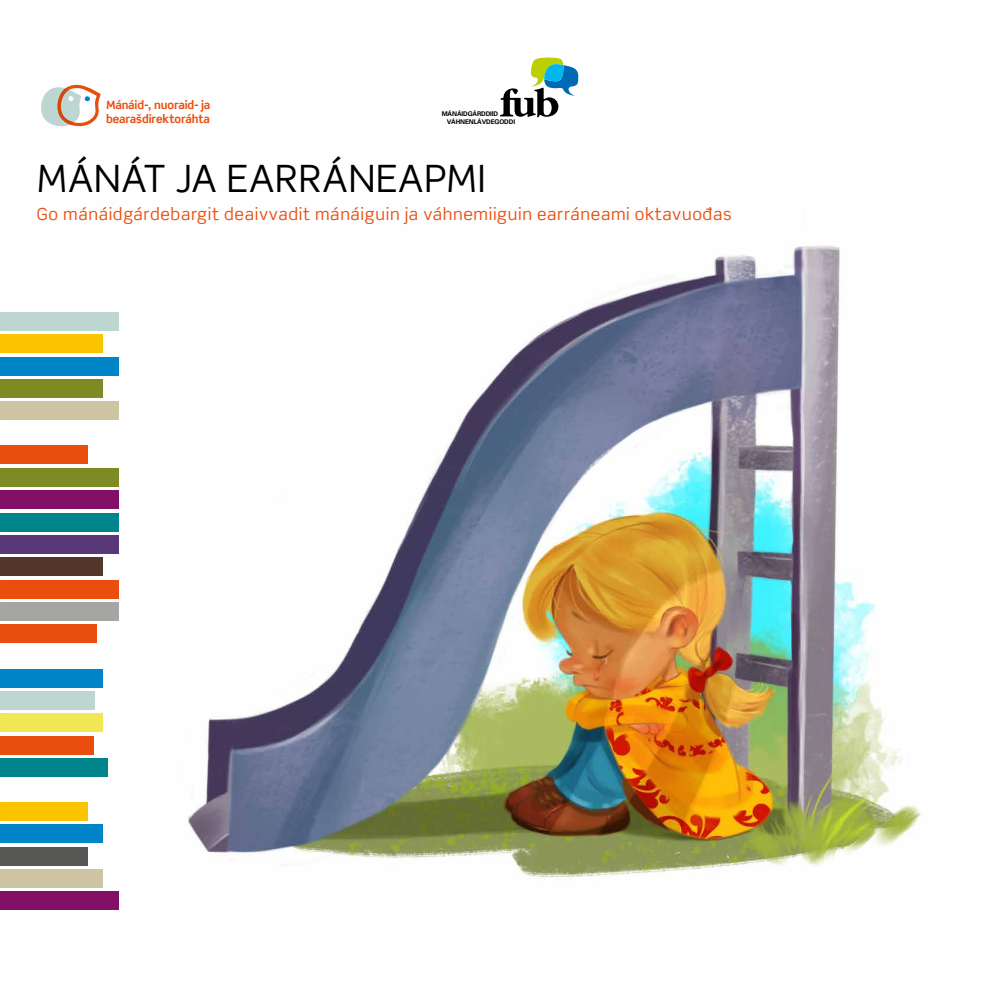
<style>
.page{position:relative;width:993px;height:993px;background:#fff}
.page>*{position:absolute;margin:0;border:0;box-sizing:border-box;transform-origin:0 0}
.t1{font:37.62px "Scene Pro";letter-spacing:.02em;color:#000}
.t2{font:16.62px "Scene Pro";letter-spacing:.04em;color:#e94e0f}
.t3{font:700 11.55px/13.8px "Scene Pro";letter-spacing:-.015em;color:#e94e0f}
.t4{font:700 6.48px/7.2px "Univers LT Std";letter-spacing:-.02em;color:#000}
</style>
<div class="page">
<img style="left:4px;top:117px;width:919px;height:793px">
<svg style="left:39px;top:84px;width:62px;height:44px"></svg>
<div style="left:0;top:334px;width:103px;height:18px;background:#fac400"></div>
<div style="left:0;top:312px;width:118px;height:18px;background:#bdd6d1"></div>
<div style="left:0;top:401px;width:118px;height:18px;background:#ccc4a3"></div>
<div style="left:0;top:357px;width:118px;height:18px;background:#0085c8"></div>
<div style="left:0;top:379px;width:103px;height:18px;background:#7e8b25"></div>
<div style="left:0;top:468px;width:118px;height:18px;background:#7e8b25"></div>
<div style="left:0;top:446px;width:87px;height:18px;background:#e94e0f"></div>
<div style="left:0;top:535px;width:118px;height:18px;background:#583876"></div>
<div style="left:0;top:490px;width:118px;height:18px;background:#821066"></div>
<div style="left:0;top:513px;width:118px;height:18px;background:#00858c"></div>
<div style="left:0;top:557px;width:103px;height:18px;background:#52372a"></div>
<div style="left:0;top:624px;width:96px;height:18px;background:#e94e0f"></div>
<div style="left:0;top:580px;width:118px;height:18px;background:#e94e0f"></div>
<div style="left:0;top:602px;width:118px;height:18px;background:#a5a5a4"></div>
<div style="left:0;top:668px;width:103px;height:18px;background:#0085c8"></div>
<div style="left:0;top:735px;width:93px;height:18px;background:#e94e0f"></div>
<div style="left:0;top:691px;width:94px;height:18px;background:#bdd6d1"></div>
<div style="left:0;top:713px;width:103px;height:18px;background:#f1e755"></div>
<div style="left:0;top:758px;width:108px;height:18px;background:#00858c"></div>
<div style="left:0;top:802px;width:87px;height:18px;background:#fac400"></div>
<div style="left:0;top:869px;width:103px;height:18px;background:#ccc4a3"></div>
<div style="left:0;top:824px;width:103px;height:18px;background:#0085c8"></div>
<div style="left:0;top:846px;width:87px;height:18px;background:#575756"></div>
<div style="left:0;top:891px;width:118px;height:18px;background:#821066"></div>
<svg style="left:500px;top:57px;width:78px;height:60px"></svg>
<p class="t3" style="left:106px;top:98px;width:106px">Mánáid-, nuoraid- ja bearašdirektoráhta</p>
<p class="t4" style="left:446px;top:110px;width:70px;text-indent:-5px">MÁNÁIDGÁRDDIID<br>VÁHNENLÁVDEGODDI</p>
<h1 class="t1" style="left:37px;top:155px;width:450px">MÁNÁT JA EARRÁNEAPMI</h1>
<p class="t2" style="left:37px;top:204px;width:696px">Go mánáidgárdebargit deaivvadit mánáiguin ja váhnemiiguin earráneami oktavuođas</p>
</div>
